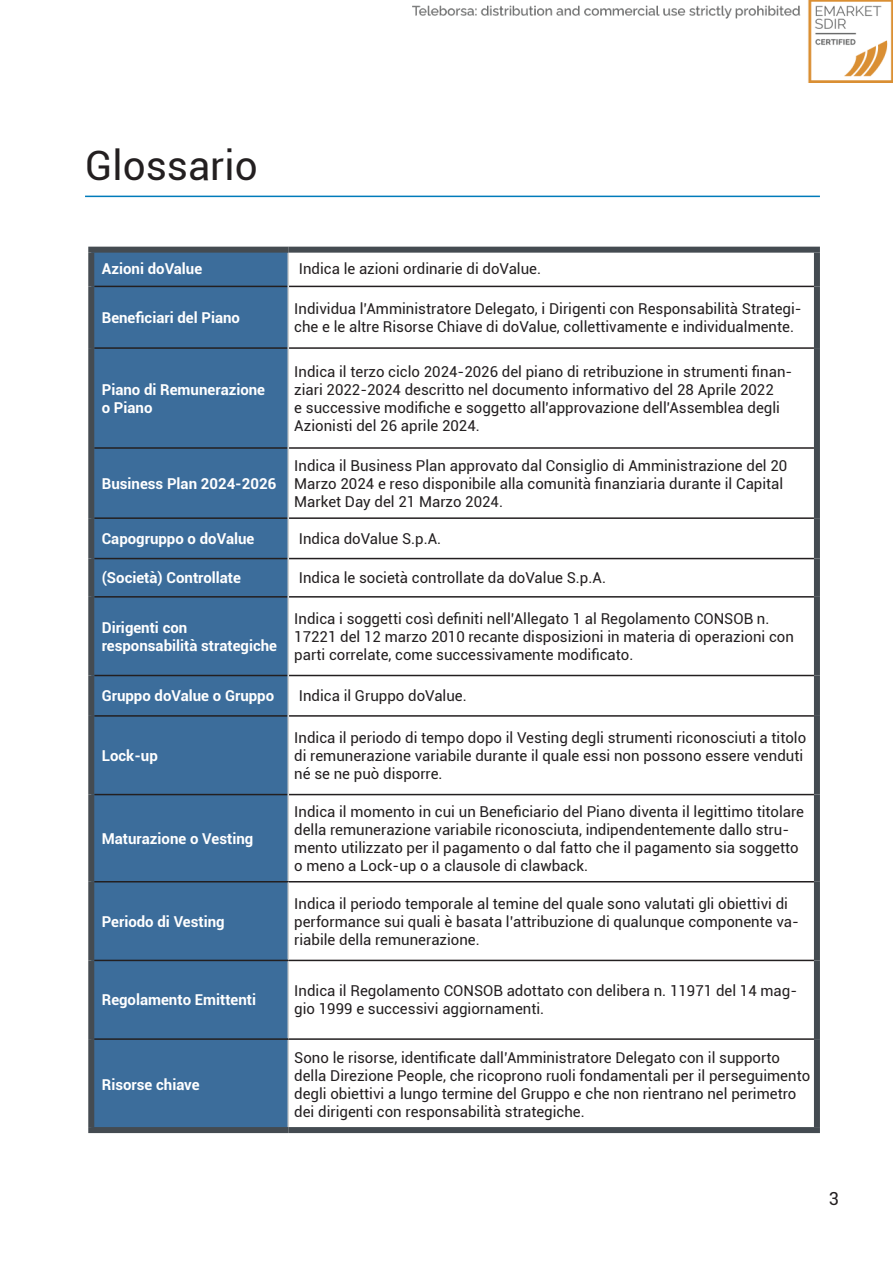
<style>
.page{position:relative;width:893px;height:1263px;background:#fff}
.page>*{position:absolute;margin:0;border:0;box-sizing:border-box;transform-origin:0 0}
.t1{font:40.5px "Roboto";color:#231f20}
.t2{font:18px "Roboto";color:#231f20}
.t3{font:15px/18px "Roboto";color:#231f20}
.t4{font:700 15px/18px "Roboto";color:#fff}
</style>
<div class="page">
<div style="left:94px;top:253px;width:193px;height:874px;background:#3c6d9b"></div>
<svg style="left:289px;top:285px;width:525px;height:677px"></svg>
<hr style="left:94px;top:286px;width:193px;height:1px;background:#231f20">
<hr style="left:289px;top:286px;width:525px;height:1px;background:#231f20">
<hr style="left:94px;top:347px;width:193px;height:2px;background:#231f20">
<hr style="left:289px;top:347px;width:525px;height:2px;background:#231f20">
<hr style="left:94px;top:447px;width:193px;height:2px;background:#231f20">
<hr style="left:289px;top:447px;width:525px;height:2px;background:#231f20">
<hr style="left:94px;top:517px;width:193px;height:2px;background:#231f20">
<hr style="left:289px;top:517px;width:525px;height:2px;background:#231f20">
<hr style="left:94px;top:558px;width:193px;height:1px;background:#231f20">
<hr style="left:289px;top:558px;width:525px;height:1px;background:#231f20">
<hr style="left:94px;top:596px;width:193px;height:2px;background:#231f20">
<hr style="left:289px;top:596px;width:525px;height:2px;background:#231f20">
<hr style="left:94px;top:675px;width:193px;height:1px;background:#231f20">
<hr style="left:289px;top:675px;width:525px;height:1px;background:#231f20">
<hr style="left:94px;top:715px;width:193px;height:2px;background:#231f20">
<hr style="left:289px;top:715px;width:525px;height:2px;background:#231f20">
<hr style="left:94px;top:794px;width:193px;height:1px;background:#231f20">
<hr style="left:289px;top:794px;width:525px;height:1px;background:#231f20">
<div style="left:88px;top:253px;width:6px;height:33px;background:#444b51"></div>
<div style="left:814px;top:253px;width:6px;height:33px;background:#444b51"></div>
<div style="left:88px;top:286px;width:6px;height:62px;background:#444b51"></div>
<div style="left:814px;top:286px;width:6px;height:62px;background:#444b51"></div>
<div style="left:88px;top:348px;width:6px;height:100px;background:#444b51"></div>
<div style="left:814px;top:348px;width:6px;height:100px;background:#444b51"></div>
<div style="left:88px;top:448px;width:6px;height:70px;background:#444b51"></div>
<div style="left:814px;top:448px;width:6px;height:70px;background:#444b51"></div>
<div style="left:88px;top:518px;width:6px;height:40px;background:#444b51"></div>
<div style="left:814px;top:518px;width:6px;height:40px;background:#444b51"></div>
<div style="left:88px;top:558px;width:6px;height:39px;background:#444b51"></div>
<div style="left:814px;top:558px;width:6px;height:39px;background:#444b51"></div>
<div style="left:88px;top:597px;width:6px;height:78px;background:#444b51"></div>
<div style="left:814px;top:597px;width:6px;height:78px;background:#444b51"></div>
<div style="left:88px;top:675px;width:6px;height:41px;background:#444b51"></div>
<div style="left:814px;top:675px;width:6px;height:41px;background:#444b51"></div>
<div style="left:88px;top:716px;width:6px;height:78px;background:#444b51"></div>
<div style="left:814px;top:716px;width:6px;height:78px;background:#444b51"></div>
<div style="left:88px;top:794px;width:6px;height:88px;background:#444b51"></div>
<div style="left:814px;top:794px;width:6px;height:88px;background:#444b51"></div>
<div style="left:88px;top:1039px;width:6px;height:88px;background:#444b51"></div>
<div style="left:814px;top:1039px;width:6px;height:88px;background:#444b51"></div>
<hr style="left:287px;top:253px;width:2px;height:33px;background:#d2d2d2">
<hr style="left:287px;top:286px;width:2px;height:62px;background:#d2d2d2">
<hr style="left:287px;top:348px;width:2px;height:100px;background:#d2d2d2">
<hr style="left:287px;top:448px;width:2px;height:70px;background:#d2d2d2">
<hr style="left:287px;top:518px;width:2px;height:40px;background:#d2d2d2">
<hr style="left:287px;top:558px;width:2px;height:39px;background:#d2d2d2">
<hr style="left:287px;top:597px;width:2px;height:78px;background:#d2d2d2">
<hr style="left:287px;top:675px;width:2px;height:41px;background:#d2d2d2">
<hr style="left:287px;top:716px;width:2px;height:78px;background:#d2d2d2">
<hr style="left:287px;top:794px;width:2px;height:87px;background:#d2d2d2">
<hr style="left:287px;top:1040px;width:2px;height:87px;background:#d2d2d2">
<div style="left:88px;top:247px;width:200px;height:6px;background:#444b51"></div>
<div style="left:288px;top:247px;width:532px;height:6px;background:#444b51"></div>
<div style="left:88px;top:1127px;width:200px;height:6px;background:#444b51"></div>
<div style="left:288px;top:1127px;width:532px;height:6px;background:#444b51"></div>
<hr style="left:288px;top:881px;width:526px;height:1px;background:#231f20">
<div style="left:814px;top:882px;width:6px;height:78px;background:#444b51"></div>
<div style="left:814px;top:960px;width:6px;height:79px;background:#444b51"></div>
<hr style="left:288px;top:960px;width:526px;height:1px;background:#231f20">
<hr style="left:288px;top:1038px;width:526px;height:2px;background:#231f20">
<div style="left:88px;top:882px;width:6px;height:78px;background:#444b51"></div>
<div style="left:88px;top:960px;width:6px;height:79px;background:#444b51"></div>
<hr style="left:94px;top:881px;width:194px;height:1px;background:#231f20">
<hr style="left:287px;top:882px;width:2px;height:78px;background:#d2d2d2">
<hr style="left:287px;top:961px;width:2px;height:77px;background:#d2d2d2">
<hr style="left:94px;top:960px;width:194px;height:1px;background:#231f20">
<hr style="left:94px;top:1038px;width:194px;height:2px;background:#231f20">
<hr style="left:85px;top:196px;width:735px;height:1px;background:#007bba">
<img style="left:413px;top:0;width:480px;height:82px">
<h1 class="t1" style="left:85px;top:137px;width:174px">Glossario</h1>
<p class="t4" style="left:102px;top:259px;width:102px">Azioni doValue</p>
<p class="t3" style="left:299px;top:259px;width:244px">Indica le azioni ordinarie di doValue.</p>
<p class="t4" style="left:102px;top:308px;width:140px">Beneficiari del Piano</p>
<p class="t3" style="left:294px;top:299px;width:509px">Individua l’Amministratore Delegato, i Dirigenti con Responsabilità Strategi&shy;che e le altre Risorse Chiave di doValue, collettivamente e individualmente.</p>
<p class="t4" style="left:102px;top:380px;width:165px">Piano di Remunerazione o Piano</p>
<p class="t4" style="left:102px;top:474px;width:176px">Business Plan 2024-2026</p>
<p class="t3" style="left:294px;top:362px;width:500px">Indica il terzo ciclo 2024-2026 del piano di retribuzione in strumenti finan&shy;ziari 2022-2024 descritto nel documento informativo del 28 Aprile 2022<br>e successive modifiche e soggetto all'approvazione dell'Assemblea degli Azionisti del 26 aprile 2024.</p>
<p class="t3" style="left:294px;top:456px;width:495px">Indica il Business Plan approvato dal Consiglio di Amministrazione del 20<br>Marzo 2024 e reso disponibile alla comunità finanziaria durante il Capital<br>Market Day del 21 Marzo 2024.</p>
<p class="t4" style="left:102px;top:529px;width:154px">Capogruppo o doValue</p>
<p class="t3" style="left:299px;top:529px;width:144px">Indica doValue S.p.A.</p>
<p class="t4" style="left:102px;top:568px;width:141px">(Società) Controllate</p>
<p class="t3" style="left:299px;top:568px;width:309px">Indica le società controllate da doValue S.p.A.</p>
<p class="t4" style="left:102px;top:618px;width:177px">Dirigenti con responsabilità strategiche</p>
<p class="t3" style="left:294px;top:609px;width:501px">Indica i soggetti così definiti nell’Allegato 1 al Regolamento CONSOB n.<br>17221 del 12 marzo 2010 recante disposizioni in materia di operazioni con parti correlate, come successivamente modificato.</p>
<p class="t4" style="left:102px;top:686px;width:174px">Gruppo doValue o Gruppo</p>
<p class="t3" style="left:299px;top:686px;width:170px">Indica il Gruppo doValue.</p>
<p class="t4" style="left:102px;top:746px;width:58px">Lock-up</p>
<p class="t4" style="left:102px;top:829px;width:153px">Maturazione o Vesting</p>
<p class="t4" style="left:102px;top:912px;width:124px">Periodo di Vesting</p>
<p class="t3" style="left:294px;top:728px;width:513px">Indica il periodo di tempo dopo il Vesting degli strumenti riconosciuti a titolo di remunerazione variabile durante il quale essi non possono essere venduti né se ne può disporre.</p>
<p class="t3" style="left:294px;top:802px;width:511px">Indica il momento in cui un Beneficiario del Piano diventa il legittimo titolare della remunerazione variabile riconosciuta, indipendentemente dallo stru&shy;mento utilizzato per il pagamento o dal fatto che il pagamento sia soggetto o meno a Lock-up o a clausole di clawback.</p>
<p class="t3" style="left:294px;top:894px;width:506px">Indica il periodo temporale al temine del quale sono valutati gli obiettivi di performance sui quali è basata l’attribuzione di qualunque componente va&shy;riabile della remunerazione.</p>
<p class="t4" style="left:102px;top:990px;width:156px">Regolamento Emittenti</p>
<p class="t3" style="left:294px;top:981px;width:504px">Indica il Regolamento CONSOB adottato con delibera n. 11971 del 14 mag&shy;gio 1999 e successivi aggiornamenti.</p>
<p class="t4" style="left:102px;top:1075px;width:99px">Risorse chiave</p>
<p class="t3" style="left:294px;top:1048px;width:517px">Sono le risorse, identificate dall’Amministratore Delegato con il supporto della Direzione People, che ricoprono ruoli fondamentali per il perseguimento degli obiettivi a lungo termine del Gruppo e che non rientrano nel perimetro dei dirigenti con responsabilità strategiche.</p>
<p class="t2" style="left:829px;top:1186px;width:12px">3</p>
</div>
